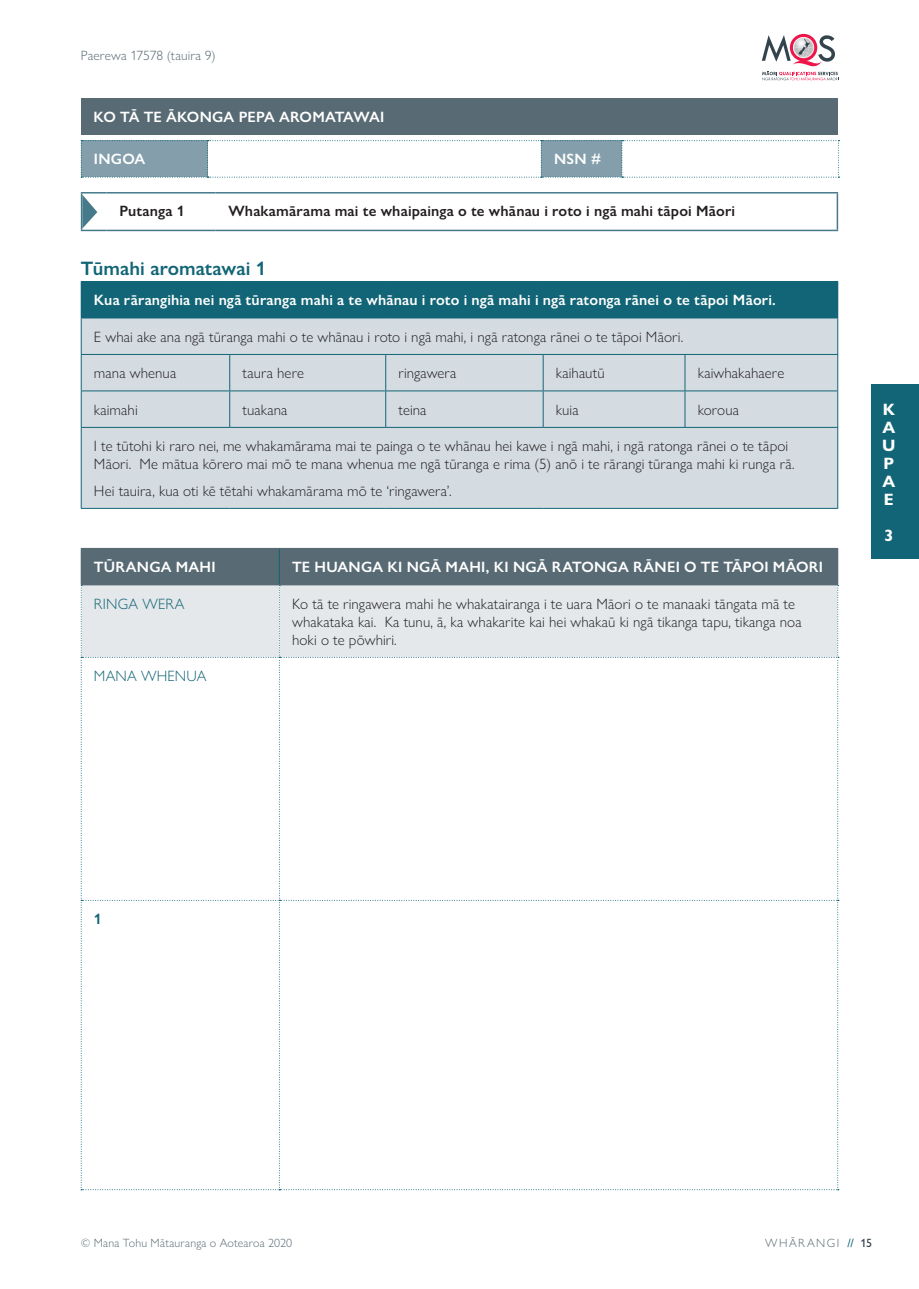
<style>
.page{position:relative;width:919px;height:1289px;background:#fff}
.page>*{position:absolute;margin:0;border:0;box-sizing:border-box;transform-origin:0 0}
.t1{font:600 19.5px "Gill Sans Nova";letter-spacing:.005em;color:#126576}
.t2{font:700 16.5px/18px "Gill Sans Nova";color:#fff;text-align:justify}
.t3{font:300 15px/18px "Gill Sans Nova";letter-spacing:.005em;color:#231f20}
.t4{font:600 15px "Gill Sans Nova";letter-spacing:.015em;color:#fff}
.t5{font:600 15px "Gill Sans Nova";letter-spacing:.015em;color:#231f20}
.t6{font:300 15px "Gill Sans Nova";letter-spacing:.015em;color:#126576}
.t7{font:600 15px "Gill Sans Nova";color:#126576}
.t8{font:300 13.5px "Gill Sans Nova";letter-spacing:.005em;color:#586a73}
.t9{font:300 12px "Gill Sans Nova";letter-spacing:.015em;color:#586a73}
.t10{font:300 12px "Gill Sans Nova";letter-spacing:.125em;color:#586a73}
.s1{font-weight:500;color:#126576}
.s2{font-weight:500;color:#33444d}
</style>
<div class="page">
<div style="left:81px;top:427px;width:756px;height:81px;background:#d4dce2"></div>
<div style="left:81px;top:98px;width:756px;height:36px;background:#586a73"></div>
<svg style="left:761px;top:34px;width:77px;height:46px"></svg>
<div style="left:871px;top:384px;width:47px;height:174px;background:#126576"></div>
<hr style="left:836px;top:193px;width:2px;height:37px;background:#467989">
<hr style="left:107px;top:230px;width:109px;height:1px;background:#467989">
<hr style="left:216px;top:230px;width:622px;height:1px;background:#467989">
<hr style="left:107px;top:192px;width:109px;height:1px;background:#467989">
<hr style="left:216px;top:192px;width:622px;height:1px;background:#467989">
<svg style="left:81px;top:140px;width:758px;height:38px"></svg>
<div style="left:81px;top:281px;width:756px;height:37px;background:#126576"></div>
<div style="left:81px;top:318px;width:756px;height:36px;background:#d4dce2"></div>
<div style="left:81px;top:354px;width:149px;height:37px;background:#d4dce2"></div>
<div style="left:230px;top:354px;width:156px;height:37px;background:#d4dce2"></div>
<div style="left:386px;top:354px;width:157px;height:37px;background:#d4dce2"></div>
<div style="left:543px;top:354px;width:142px;height:37px;background:#d4dce2"></div>
<div style="left:685px;top:354px;width:152px;height:37px;background:#d4dce2"></div>
<div style="left:81px;top:391px;width:149px;height:36px;background:#d4dce2"></div>
<div style="left:230px;top:391px;width:156px;height:36px;background:#d4dce2"></div>
<div style="left:386px;top:391px;width:157px;height:36px;background:#d4dce2"></div>
<div style="left:543px;top:391px;width:142px;height:36px;background:#d4dce2"></div>
<div style="left:685px;top:391px;width:152px;height:36px;background:#d4dce2"></div>
<hr style="left:685px;top:281px;width:153px;height:1px;background:#126576">
<hr style="left:837px;top:282px;width:1px;height:35px;background:#126576">
<hr style="left:81px;top:318px;width:1px;height:36px;background:#126576">
<hr style="left:685px;top:317px;width:153px;height:1px;background:#126576">
<hr style="left:837px;top:318px;width:1px;height:36px;background:#126576">
<hr style="left:81px;top:354px;width:149px;height:1px;background:#126576">
<hr style="left:81px;top:355px;width:1px;height:35px;background:#126576">
<hr style="left:230px;top:354px;width:156px;height:1px;background:#126576">
<hr style="left:229px;top:355px;width:1px;height:35px;background:#126576">
<hr style="left:386px;top:354px;width:157px;height:1px;background:#126576">
<hr style="left:385px;top:355px;width:1px;height:35px;background:#126576">
<hr style="left:543px;top:354px;width:142px;height:1px;background:#126576">
<hr style="left:542px;top:355px;width:1px;height:35px;background:#126576">
<hr style="left:685px;top:354px;width:153px;height:1px;background:#126576">
<hr style="left:684px;top:355px;width:1px;height:35px;background:#126576">
<hr style="left:837px;top:355px;width:1px;height:35px;background:#126576">
<hr style="left:81px;top:390px;width:149px;height:1px;background:#126576">
<hr style="left:81px;top:391px;width:1px;height:36px;background:#126576">
<hr style="left:230px;top:390px;width:156px;height:1px;background:#126576">
<hr style="left:229px;top:391px;width:1px;height:36px;background:#126576">
<hr style="left:386px;top:390px;width:157px;height:1px;background:#126576">
<hr style="left:385px;top:391px;width:1px;height:36px;background:#126576">
<hr style="left:543px;top:390px;width:142px;height:1px;background:#126576">
<hr style="left:542px;top:391px;width:1px;height:36px;background:#126576">
<hr style="left:685px;top:390px;width:153px;height:1px;background:#126576">
<hr style="left:684px;top:391px;width:1px;height:36px;background:#126576">
<hr style="left:837px;top:391px;width:1px;height:36px;background:#126576">
<hr style="left:81px;top:427px;width:149px;height:1px;background:#126576">
<hr style="left:81px;top:428px;width:1px;height:80px;background:#126576">
<hr style="left:230px;top:427px;width:156px;height:1px;background:#126576">
<hr style="left:386px;top:427px;width:157px;height:1px;background:#126576">
<hr style="left:543px;top:427px;width:142px;height:1px;background:#126576">
<hr style="left:685px;top:427px;width:153px;height:1px;background:#126576">
<hr style="left:837px;top:428px;width:1px;height:80px;background:#126576">
<hr style="left:81px;top:508px;width:149px;height:1px;background:#126576">
<hr style="left:230px;top:508px;width:156px;height:1px;background:#126576">
<hr style="left:386px;top:508px;width:157px;height:1px;background:#126576">
<hr style="left:543px;top:508px;width:142px;height:1px;background:#126576">
<hr style="left:685px;top:508px;width:153px;height:1px;background:#126576">
<svg style="left:81px;top:192px;width:26px;height:39px"></svg>
<div style="left:81px;top:548px;width:198px;height:37px;background:#586a73"></div>
<div style="left:279px;top:548px;width:558px;height:37px;background:#586a73"></div>
<hr style="left:279px;top:549px;width:1px;height:35px;background:#126576">
<svg style="left:81px;top:585px;width:757px;height:605px"></svg>
<hr style="left:279px;top:548px;width:559px;height:1px;background:#586a73">
<hr style="left:837px;top:549px;width:1px;height:35px;background:#586a73">
<hr style="left:279px;top:584px;width:559px;height:1px;background:#586a73">
<p class="t8" style="left:81px;top:47px;width:136px">Paerewa 17578 (tauira 9)</p>
<p class="t4" style="left:94px;top:107px;width:292px">KO TĀ TE ĀKONGA PEPA AROMATAWAI</p>
<p class="t4" style="left:94px;top:150px;width:53px">INGOA</p>
<p class="t4" style="left:554px;top:150px;width:48px">NSN #</p>
<h5 class="t5" style="left:119px;top:202px;width:67px">Putanga 1</h5>
<h5 class="t5" style="left:228px;top:202px;width:508px">Whakamārama mai te whaipainga o te whānau i roto i ngā mahi tāpoi Māori</h5>
<p class="t1" style="left:81px;top:256px;width:187px">Tūmahi aromatawai 1</p>
<p class="t4" style="left:94px;top:291px;width:683px">Kua rārangihia nei ngā tūranga mahi a te whānau i roto i ngā mahi i ngā ratonga rānei o te tāpoi Māori.</p>
<p class="t3" style="left:94px;top:327px;width:590px">E whai ake ana ngā tūranga mahi o te whānau i roto i ngā mahi, i ngā ratonga rānei o te tāpoi Māori.</p>
<p class="t3" style="left:94px;top:364px;width:84px">mana whenua</p>
<p class="t3" style="left:242px;top:364px;width:63px">taura here</p>
<p class="t3" style="left:398px;top:364px;width:59px">ringawera</p>
<p class="t3" style="left:556px;top:364px;width:50px">kaihautū</p>
<p class="t3" style="left:697px;top:364px;width:88px">kaiwhakahaere</p>
<p class="t3" style="left:94px;top:400px;width:45px">kaimahi</p>
<p class="t3" style="left:242px;top:400px;width:46px">tuakana</p>
<p class="t3" style="left:398px;top:400px;width:29px">teina</p>
<p class="t3" style="left:556px;top:400px;width:24px">kuia</p>
<p class="t3" style="left:697px;top:400px;width:43px">koroua</p>
<p class="t3" style="left:94px;top:437px;width:702px">I te tūtohi ki raro nei, me whakamārama mai te painga o te whānau hei kawe i ngā mahi, i ngā ratonga rānei o te tāpoi<br>Māori. Me mātua kōrero mai mō te mana whenua me ngā tūranga e rima (5) anō i te rārangi tūranga mahi ki runga rā.</p>
<p class="t3" style="left:94px;top:481px;width:359px">Hei tauira, kua oti kē tētahi whakamārama mō te ‘ringawera’.</p>
<p class="t4" style="left:94px;top:557px;width:123px">TŪRANGA MAHI</p>
<p class="t4" style="left:292px;top:557px;width:532px">TE HUANGA KI NGĀ MAHI, KI NGĀ RATONGA RĀNEI O TE TĀPOI MĀORI</p>
<p class="t6" style="left:94px;top:594px;width:92px">RINGA WERA</p>
<p class="t3" style="left:292px;top:594px;width:511px">Ko tā te ringawera mahi he whakatairanga i te uara Māori o te manaaki tāngata mā te whakataka kai. Ka tunu, ā, ka whakarite kai hei whakaū ki ngā tikanga tapu, tikanga noa hoki o te pōwhiri.</p>
<p class="t6" style="left:94px;top:666px;width:114px">MANA WHENUA</p>
<p class="t2" style="left:882px;top:400px;width:15px">K A U P A E</p>
<p class="t2" style="left:884px;top:526px;width:11px">3</p>
<p class="t7" style="left:94px;top:909px;width:9px">1</p>
<p class="t9" style="left:81px;top:1235px;width:213px">© Mana Tohu Mātauranga o Aotearoa 2020</p>
<p class="t10" style="left:765px;top:1235px;width:108px">WHĀRANGI <span class="s1">//</span> <span class="s2">15</span></p>
</div>
